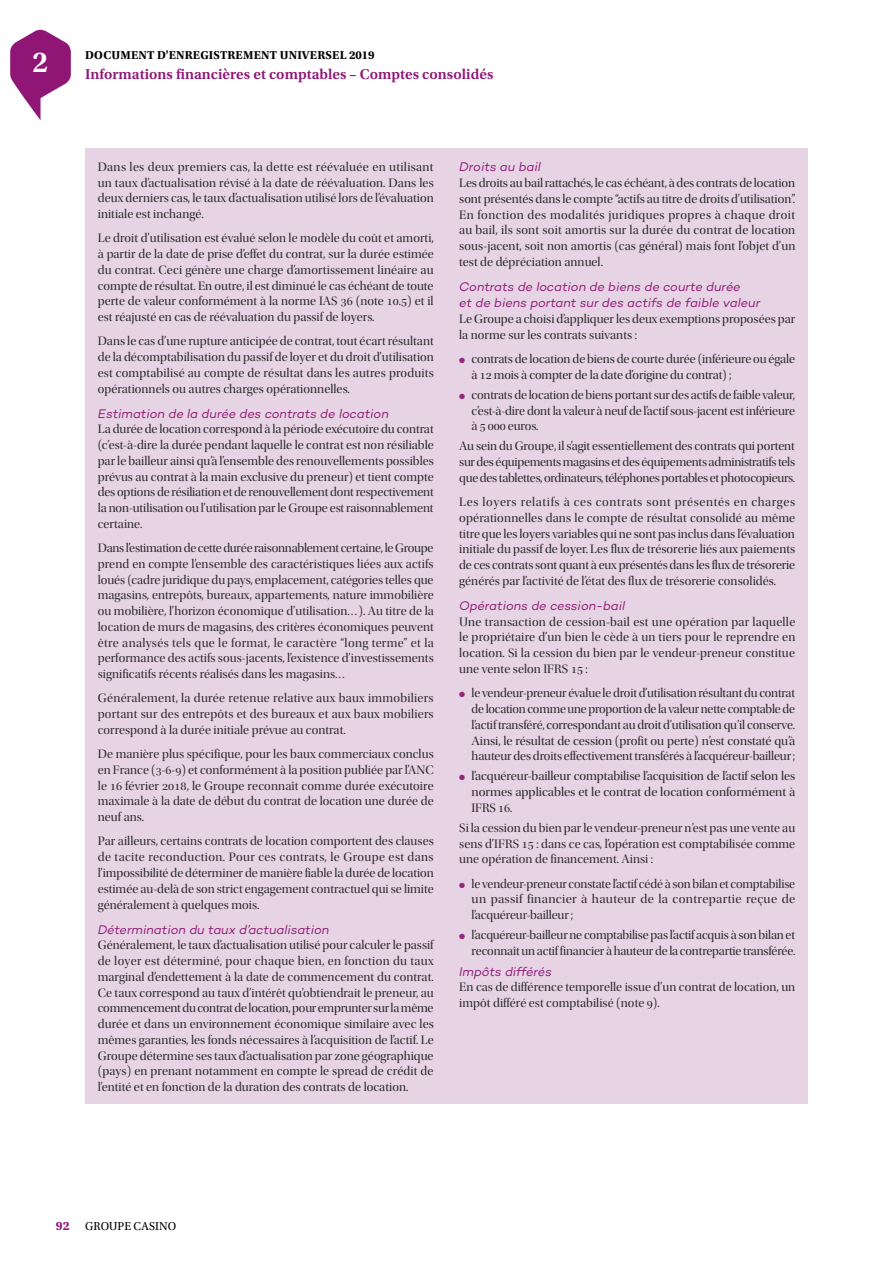
<style>
.page{position:relative;width:893px;height:1263px;background:#fff}
.page>*{position:absolute;margin:0;border:0;box-sizing:border-box;transform-origin:0 0}
.t1{font:600 30.3px "Utopia Std";color:#fff}
.t2{font:600 15px "Utopia Std";letter-spacing:.005em;color:#901676}
.t3{font:12.75px/15.8px "Utopia Std Disp";color:#282829;text-align:justify}
.t4{font:italic 12.75px/16.5px "Campton";color:#901676}
.t5{font:700 12px "Utopia Std";letter-spacing:.015em;color:#000}
.t6{font:12px "Utopia Std";letter-spacing:.01em;color:#000}
.s1{color:#95277b}
.s2{font-weight:700;font-size:12.75px;color:#901676}
</style>
<div class="page">
<svg style="left:10px;top:29px;width:61px;height:91px"></svg>
<div style="left:85px;top:149px;width:723px;height:955px;background:#e6d4e4"></div>
<h1 class="t1" style="left:32px;top:45px;width:17px">2</h1>
<p class="t5" style="left:85px;top:48px;width:291px">DOCUMENT D'ENREGISTREMENT UNIVERSEL 2019</p>
<p class="t2" style="left:85px;top:66px;width:410px">Informations financières et comptables – Comptes consolidés</p>
<p class="t3" style="left:98px;top:159px;width:338px">Dans les deux premiers cas, la dette est réévaluée en utilisant un taux d’actualisation révisé à la date de réévaluation. Dans les deux derniers cas, le taux d’actualisation utilisé lors de l’évaluation initiale est inchangé.</p>
<p class="t3" style="left:98px;top:231px;width:338px">Le droit d’utilisation est évalué selon le modèle du coût et amorti, à partir de la date de prise d’effet du contrat, sur la durée estimée du contrat. Ceci génère une charge d’amortissement linéaire au compte de résultat. En outre, il est diminué le cas échéant de toute perte de valeur conformément à la norme IAS 36 (note 10.5) et il est réajusté en cas de réévaluation du passif de loyers.</p>
<p class="t3" style="left:98px;top:334px;width:338px">Dans le cas d’une rupture anticipée de contrat, tout écart résultant de la décomptabilisation du passif de loyer et du droit d’utilisation est comptabilisé au compte de résultat dans les autres produits opérationnels ou autres charges opérationnelles.</p>
<p class="t4" style="left:98px;top:405px;width:293px">Estimation de la durée des contrats de location</p>
<p class="t3" style="left:98px;top:422px;width:338px">La durée de location correspond à la période exécutoire du contrat (c’est-à-dire la durée pendant laquelle le contrat est non résiliable par le bailleur ainsi qu’à l’ensemble des renouvellements possibles prévus au contrat à la main exclusive du preneur) et tient compte des options de résiliation et de renouvellement dont respectivement la non-utilisation ou l’utilisation par le Groupe est raisonnablement certaine.</p>
<p class="t3" style="left:98px;top:540px;width:338px">Dans l’estimation de cette durée raisonnablement certaine, le Groupe prend en compte l’ensemble des caractéristiques liées aux actifs loués (cadre juridique du pays, emplacement, catégories telles que magasins, entrepôts, bureaux, appartements, nature immobilière ou mobilière, l’horizon économique d’utilisation…). Au titre de la location de murs de magasins, des critères économiques peuvent être analysés tels que le format, le caractère “long terme” et la performance des actifs sous-jacents, l’existence d’investissements significatifs récents réalisés dans les magasins…</p>
<p class="t3" style="left:98px;top:691px;width:337px">Généralement, la durée retenue relative aux baux immobiliers portant sur des entrepôts et des bureaux et aux baux mobiliers correspond à la durée initiale prévue au contrat.</p>
<p class="t3" style="left:98px;top:746px;width:338px">De manière plus spécifique, pour les baux commerciaux conclus en France (3-6-9) et conformément à la position publiée par l’ANC le 16 février 2018, le Groupe reconnaît comme durée exécutoire maximale à la date de début du contrat de location une durée de neuf ans.</p>
<p class="t3" style="left:98px;top:834px;width:338px">Par ailleurs, certains contrats de location comportent des clauses de tacite reconduction. Pour ces contrats, le Groupe est dans l’impossibilité de déterminer de manière fiable la durée de location estimée au-delà de son strict engagement contractuel qui se limite généralement à quelques mois.</p>
<p class="t4" style="left:98px;top:921px;width:233px">Détermination du taux d’actualisation</p>
<p class="t3" style="left:98px;top:937px;width:338px">Généralement, le taux d’actualisation utilisé pour calculer le passif de loyer est déterminé, pour chaque bien, en fonction du taux marginal d’endettement à la date de commencement du contrat.<br>Ce taux correspond au taux d’intérêt qu’obtiendrait le preneur, au commencement du contrat de location, pour emprunter sur la même durée et dans un environnement économique similaire avec les mêmes garanties, les fonds nécessaires à l’acquisition de l’actif. Le Groupe détermine ses taux d’actualisation par zone géographique (pays) en prenant notamment en compte le spread de crédit de l’entité et en fonction de la duration des contrats de location.</p>
<p class="t4" style="left:459px;top:159px;width:83px">Droits au bail</p>
<p class="t3" style="left:459px;top:175px;width:338px">Les droits au bail rattachés, le cas échéant, à des contrats de location sont présentés dans le compte “actifs au titre de droits d’utilisation”.<br>En fonction des modalités juridiques propres à chaque droit au bail, ils sont soit amortis sur la durée du contrat de location sous-jacent, soit non amortis (cas général) mais font l’objet d’un test de dépréciation annuel.</p>
<p class="t4" style="left:459px;top:278px;width:303px">Contrats de location de biens de courte durée<br>et de biens portant sur des actifs de faible valeur</p>
<p class="t3" style="left:459px;top:311px;width:337px">Le Groupe a choisi d’appliquer les deux exemptions proposées par la norme sur les contrats suivants :</p>
<p class="t3" style="left:472px;top:351px;width:325px;text-indent:-12px"><span class="s1">●</span> contrats de location de biens de courte durée (inférieure ou égale à 12 mois à compter de la date d’origine du contrat) ;</p>
<p class="t3" style="left:472px;top:387px;width:325px;text-indent:-12px"><span class="s1">●</span> contrats de location de biens portant sur des actifs de faible valeur, c’est-à-dire dont la valeur à neuf de l’actif sous-jacent est inférieure à 5 000 euros.</p>
<p class="t3" style="left:459px;top:439px;width:337px">Au sein du Groupe, il s’agit essentiellement des contrats qui portent sur des équipements magasins et des équipements administratifs tels que des tablettes, ordinateurs, téléphones portables et photocopieurs.</p>
<p class="t3" style="left:459px;top:494px;width:338px">Les loyers relatifs à ces contrats sont présentés en charges opérationnelles dans le compte de résultat consolidé au même titre que les loyers variables qui ne sont pas inclus dans l’évaluation initiale du passif de loyer. Les flux de trésorerie liés aux paiements de ces contrats sont quant à eux présentés dans les flux de trésorerie générés par l’activité de l’état des flux de trésorerie consolidés.</p>
<p class="t4" style="left:459px;top:597px;width:168px">Opérations de cession-bail</p>
<p class="t3" style="left:459px;top:614px;width:338px">Une transaction de cession-bail est une opération par laquelle le propriétaire d’un bien le cède à un tiers pour le reprendre en location. Si la cession du bien par le vendeur-preneur constitue une vente selon IFRS 15 :</p>
<p class="t3" style="left:472px;top:685px;width:325px;text-indent:-12px"><span class="s1">●</span> le vendeur-preneur évalue le droit d’utilisation résultant du contrat de location comme une proportion de la valeur nette comptable de l’actif transféré, correspondant au droit d’utilisation qu’il conserve.<br>Ainsi, le résultat de cession (profit ou perte) n’est constaté qu’à hauteur des droits effectivement transférés à l’acquéreur-bailleur ;</p>
<p class="t3" style="left:472px;top:768px;width:325px;text-indent:-12px"><span class="s1">●</span> l’acquéreur-bailleur comptabilise l’acquisition de l’actif selon les normes applicables et le contrat de location conformément à IFRS 16.</p>
<p class="t3" style="left:459px;top:820px;width:338px">Si la cession du bien par le vendeur-preneur n’est pas une vente au sens d’IFRS 15 : dans ce cas, l’opération est comptabilisée comme une opération de financement. Ainsi :</p>
<p class="t3" style="left:472px;top:876px;width:325px;text-indent:-12px"><span class="s1">●</span> le vendeur-preneur constate l’actif cédé à son bilan et comptabilise un passif financier à hauteur de la contrepartie reçue de l’acquéreur-bailleur ;</p>
<p class="t3" style="left:459px;top:927px;width:338px;text-align:right"><span class="s1">●</span> l’acquéreur-bailleur ne comptabilise pas l’actif acquis à son bilan et reconnaît un actif financier à hauteur de la contrepartie transférée.</p>
<p class="t4" style="left:459px;top:963px;width:94px">Impôts différés</p>
<p class="t3" style="left:459px;top:979px;width:338px">En cas de différence temporelle issue d’un contrat de location, un impôt différé est comptabilisé (note 9).</p>
<p class="t6" style="left:56px;top:1220px;width:122px"><span class="s2">92</span> GROUPE CASINO</p>
</div>
